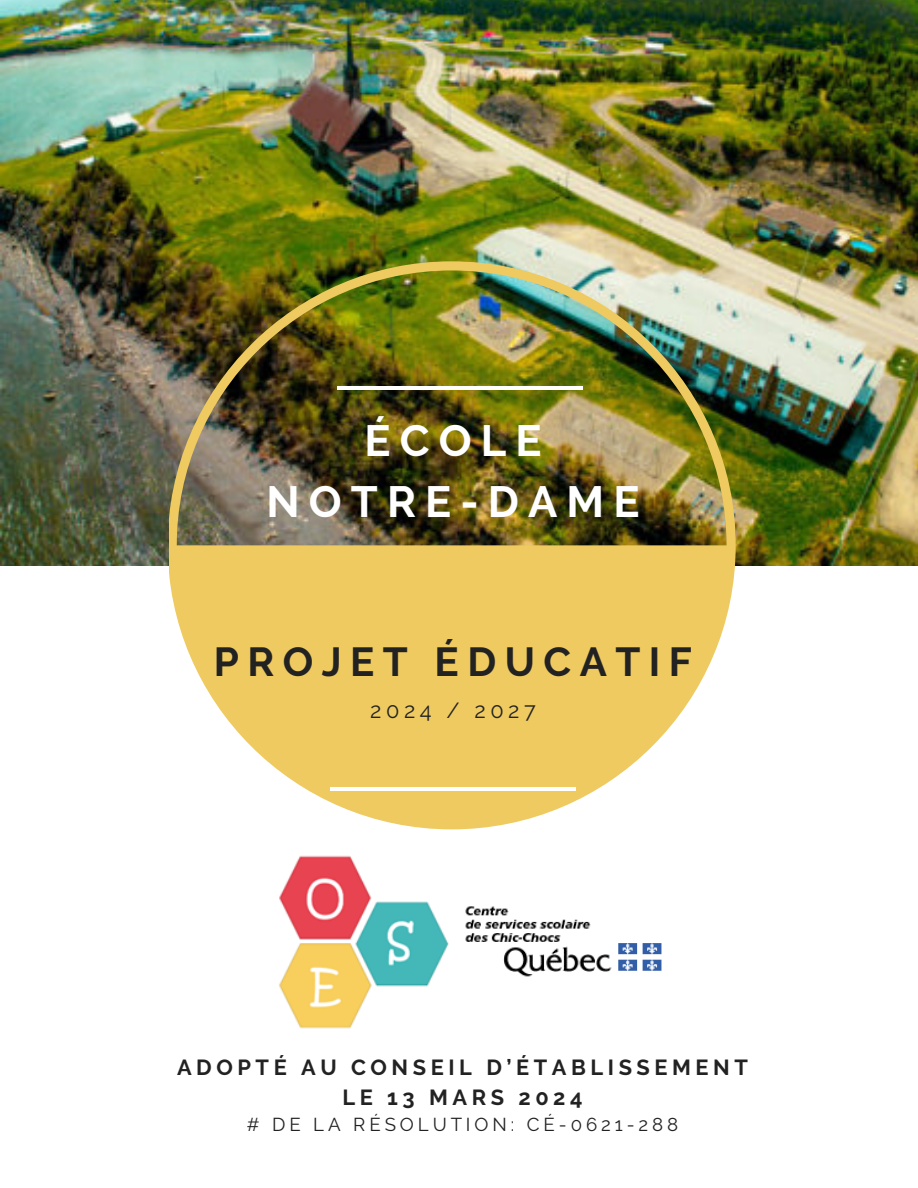
<style>
.page{position:relative;width:918px;height:1188px;background:#fff}
.page>*{position:absolute;margin:0;border:0;box-sizing:border-box;transform-origin:0 0}
.t1{font:700 43.65px/60.3px "Raleway";letter-spacing:.21em;color:#fff;text-align:center}
.t2{font:700 40.35px "Raleway";letter-spacing:.21em;color:#222}
.t3{font:700 21.75px/29.7px "Raleway";letter-spacing:.21em;color:#222;text-align:center}
.t4{font:21.75px "Raleway";letter-spacing:.21em;color:#222}
.t5{font:18.6px "Raleway";letter-spacing:.21em;color:#222}
</style>
<div class="page">
<img style="left:0;top:0;width:918px;height:566px">
<img style="left:169px;top:261px;width:567px;height:568px">
<svg style="left:172px;top:545px;width:559px;height:280px;fill:#eeca60"></svg>
<hr style="left:331px;top:787px;width:245px;height:4px;background:#fff">
<hr style="left:337px;top:386px;width:245px;height:3px;background:#fff">
<img style="left:279px;top:855px;width:170px;height:174px">
<img style="left:465px;top:906px;width:197px;height:71px">
<p class="t1" style="left:266px;top:411px;width:375px">ÉCOLE<br>NOTRE-DAME</p>
<h1 class="t2" style="left:214px;top:638px;width:480px">PROJET ÉDUCATIF</h1>
<h1 class="t4" style="left:370px;top:698px;width:167px">2024 / 2027</h1>
<h3 class="t3" style="left:177px;top:1053px;width:572px">ADOPTÉ AU CONSEIL D’ÉTABLISSEMENT<br>LE 13 MARS 2024</h3>
<p class="t5" style="left:247px;top:1113px;width:433px"># DE LA RÉSOLUTION: CÉ-0621-288</p>
</div>
